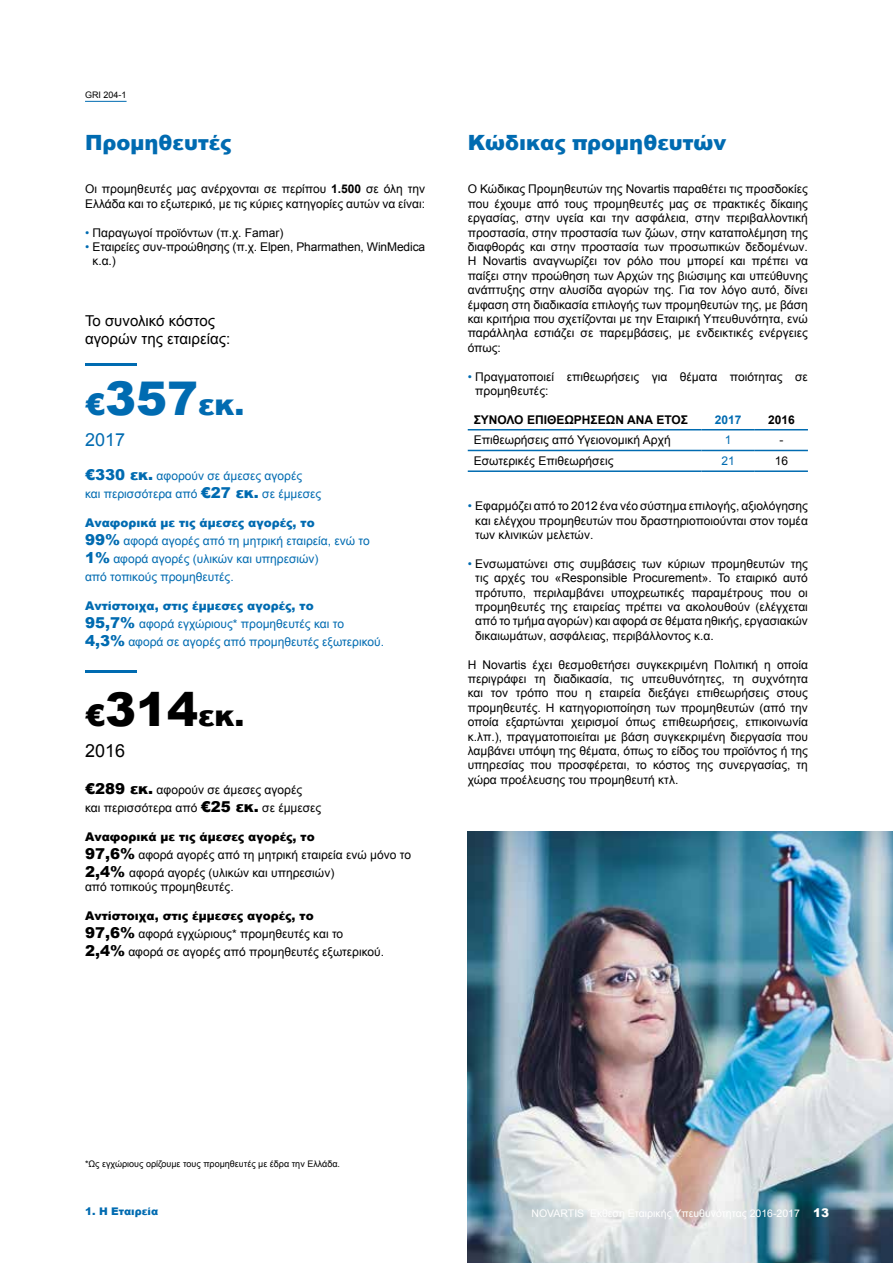
<style>
.page{position:relative;width:893px;height:1263px;background:#fff}
.page>*{position:absolute;margin:0;border:0;box-sizing:border-box;transform-origin:0 0}
.t1{font:900 30px "Arial";color:#006bb1}
.t2{font:900 30px "Arial";color:#000}
.t3{font:900 21px "Arial";color:#006bb1}
.t4{font:18px "Arial";color:#006bb1}
.t5{font:18px "Arial";color:#000}
.t6{font:15px/18px "Arial";color:#000}
.t7{font:12px/14.4px "Arial";color:#000}
.t8{font:12px/18px "Arial";color:#006bb1}
.t9{font:700 12px "Arial";color:#000}
.t10{font:700 12px "Arial";color:#006bb1}
.t11{font:10.5px "Arial";color:#fff}
.t12{font:900 10.5px "Arial";color:#006bb1}
.t13{font:9px "Arial";color:#000}
.s1{font-weight:700}
.s2{color:#006bb1}
.s3{font-size:46.5px}
.s4{font-weight:900;font-size:15px}
.s5{font-weight:900}
.s6{font-weight:900;font-size:12px}
</style>
<div class="page">
<img style="left:468px;top:832px;width:425px;height:431px">
<hr style="left:85px;top:363px;width:52px;height:3px;background:#006bb1">
<hr style="left:85px;top:670px;width:52px;height:3px;background:#006bb1">
<hr style="left:468px;top:429px;width:234px;height:1px;background:#006bb1">
<hr style="left:702px;top:429px;width:53px;height:1px;background:#006bb1">
<hr style="left:755px;top:429px;width:53px;height:1px;background:#006bb1">
<hr style="left:468px;top:450px;width:234px;height:1px;background:#006bb1">
<hr style="left:702px;top:450px;width:53px;height:1px;background:#006bb1">
<hr style="left:755px;top:450px;width:53px;height:1px;background:#006bb1">
<hr style="left:468px;top:470px;width:234px;height:2px;background:#006bb1">
<hr style="left:702px;top:470px;width:53px;height:2px;background:#006bb1">
<hr style="left:755px;top:470px;width:53px;height:2px;background:#006bb1">
<hr style="left:85px;top:101px;width:42px;height:1px;background:#006bb1">
<p class="t13" style="left:85px;top:89px;width:43px">GRI 204-1</p>
<h2 class="t3" style="left:85px;top:127px;width:148px">Προμηθευτές</h2>
<p class="t7" style="left:85px;top:182px;width:342px">Οι προμηθευτές μας ανέρχονται σε περίπου <span class="s1">1.500</span> σε όλη την<br>Ελλάδα και το εξωτερικό, με τις κύριες κατηγορίες αυτών να είναι:</p>
<p class="t7" style="left:85px;top:225px;width:200px"><span class="s2">•</span> Παραγωγοί προϊόντων (π.χ. Famar)</p>
<p class="t7" style="left:93px;top:240px;width:334px;text-indent:-8px"><span class="s2">•</span> Εταιρείες συν-προώθησης (π.χ. Elpen, Pharmathen, WinMedica κ.α.)</p>
<p class="t6" style="left:85px;top:311px;width:147px">Το συνολικό κόστος αγορών της εταιρείας:</p>
<h1 class="t1" style="left:85px;top:382px;width:161px">€<span class="s3">357</span>εκ.</h1>
<h3 class="t4" style="left:85px;top:428px;width:42px">2017</h3>
<p class="t8" style="left:85px;top:467px;width:238px"><span class="s4">€330 εκ.</span> αφορούν σε άμεσες αγορές<br>και περισσότερα από <span class="s4">€27 εκ.</span> σε έμμεσες</p>
<p class="t8" style="left:85px;top:514px;width:286px"><span class="s5">Αναφορικά με τις άμεσες αγορές, το<br></span><span class="s4">99%</span> αφορά αγορές από τη μητρική εταιρεία, ενώ το <span class="s4">1%</span> αφορά αγορές (υλικών και υπηρεσιών)<br>από τοπικούς προμηθευτές.</p>
<p class="t8" style="left:85px;top:597px;width:301px"><span class="s5">Αντίστοιχα, στις έμμεσες αγορές, το<br></span><span class="s4">95,7%</span> αφορά εγχώριους* προμηθευτές και το<br><span class="s4">4,3%</span> αφορά σε αγορές από προμηθευτές εξωτερικού.</p>
<h1 class="t2" style="left:85px;top:693px;width:161px">€<span class="s3">314</span>εκ.</h1>
<h3 class="t5" style="left:85px;top:739px;width:42px">2016</h3>
<p class="t7" style="left:85px;top:781px;width:238px;line-height:18px"><span class="s4">€289 εκ.</span> αφορούν σε άμεσες αγορές<br>και περισσότερα από <span class="s4">€25 εκ.</span> σε έμμεσες</p>
<p class="t7" style="left:85px;top:827px;width:328px;line-height:18px"><span class="s5">Αναφορικά με τις άμεσες αγορές, το<br></span><span class="s4">97,6%</span> αφορά αγορές από τη μητρική εταιρεία ενώ μόνο το<br><span class="s4">2,4%</span> αφορά αγορές (υλικών και υπηρεσιών)</p>
<p class="t7" style="left:85px;top:880px;width:150px">από τοπικούς προμηθευτές.</p>
<p class="t7" style="left:85px;top:907px;width:301px;line-height:18px"><span class="s5">Αντίστοιχα, στις έμμεσες αγορές, το<br></span><span class="s4">97,6%</span> αφορά εγχώριους* προμηθευτές και το<br><span class="s4">2,4%</span> αφορά σε αγορές από προμηθευτές εξωτερικού.</p>
<h2 class="t3" style="left:468px;top:127px;width:260px">Κώδικας προμηθευτών</h2>
<p class="t7" style="left:468px;top:182px;width:342px;text-align:justify">Ο Κώδικας Προμηθευτών της Novartis παραθέτει τις προσδοκίες που έχουμε από τους προμηθευτές μας σε πρακτικές δίκαιης εργασίας, στην υγεία και την ασφάλεια, στην περιβαλλοντική προστασία, στην προστασία των ζώων, στην καταπολέμηση της διαφθοράς και στην προστασία των προσωπικών δεδομένων.<br>H Novartis αναγνωρίζει τον ρόλο που μπορεί και πρέπει να παίξει στην προώθηση των Αρχών της βιώσιμης και υπεύθυνης ανάπτυξης στην αλυσίδα αγορών της. Για τον λόγο αυτό, δίνει έμφαση στη διαδικασία επιλογής των προμηθευτών της, με βάση και κριτήρια που σχετίζονται με την Εταιρική Υπευθυνότητα, ενώ παράλληλα εστιάζει σε παρεμβάσεις, με ενδεικτικές ενέργειες όπως:</p>
<p class="t7" style="left:475px;top:369px;width:334px;text-indent:-8px"><span class="s2">•</span> Πραγματοποιεί επιθεωρήσεις για θέματα ποιότητας σε προμηθευτές:</p>
<p class="t9" style="left:474px;top:411px;width:216px">ΣΥΝΟΛΟ ΕΠΙΘΕΩΡΗΣΕΩΝ ΑΝΑ ΕΤΟΣ</p>
<p class="t10" style="left:715px;top:411px;width:28px">2017</p>
<p class="t9" style="left:768px;top:411px;width:28px">2016</p>
<p class="t7" style="left:474px;top:433px;width:198px">Επιθεωρήσεις από Υγειονομική Αρχή</p>
<p class="t8" style="left:725px;top:431px;width:8px">1</p>
<p class="t7" style="left:779px;top:433px;width:5px">-</p>
<p class="t7" style="left:474px;top:454px;width:141px">Εσωτερικές Επιθεωρήσεις</p>
<p class="t8" style="left:721px;top:452px;width:15px">21</p>
<p class="t7" style="left:775px;top:454px;width:15px">16</p>
<p class="t7" style="left:475px;top:499px;width:334px;text-align:justify;text-indent:-8px"><span class="s2">•</span> Εφαρμόζει από το 2012 ένα νέο σύστημα επιλογής, αξιολόγησης και ελέγχου προμηθευτών που δραστηριοποιούνται στον τομέα των κλινικών μελετών.</p>
<p class="t7" style="left:475px;top:556px;width:334px;text-align:justify;text-indent:-8px"><span class="s2">•</span> Ενσωματώνει στις συμβάσεις των κύριων προμηθευτών της τις αρχές του «Responsible Procurement». To εταιρικό αυτό πρότυπο, περιλαμβάνει υποχρεωτικές παραμέτρους που οι προμηθευτές της εταιρείας πρέπει να ακολουθούν (ελέγχεται από το τμήμα αγορών) και αφορά σε θέματα ηθικής, εργασιακών δικαιωμάτων, ασφάλειας, περιβάλλοντος κ.α.</p>
<p class="t7" style="left:468px;top:657px;width:342px;text-align:justify">Η Novartis έχει θεσμοθετήσει συγκεκριμένη Πολιτική η οποία περιγράφει τη διαδικασία, τις υπευθυνότητες, τη συχνότητα και τον τρόπο που η εταιρεία διεξάγει επιθεωρήσεις στους προμηθευτές. H κατηγοριοποίηση των προμηθευτών (από την οποία εξαρτώνται χειρισμοί όπως επιθεωρήσεις, επικοινωνία κ.λπ.), πραγματοποιείται με βάση συγκεκριμένη διεργασία που λαμβάνει υπόψη της θέματα, όπως το είδος του προϊόντος ή της υπηρεσίας που προσφέρεται, το κόστος της συνεργασίας, τη χώρα προέλευσης του προμηθευτή κτλ.</p>
<p class="t13" style="left:85px;top:1158px;width:257px">*Ως εγχώριους ορίζουμε τους προμηθευτές με έδρα την Ελλάδα.</p>
<p class="t12" style="left:85px;top:1204px;width:75px">1. Η Εταιρεία</p>
<p class="t11" style="left:532px;top:1207px;width:299px">novartis Έκθεση Εταιρικής Υπευθυνότητας 2016-2017 <span class="s6">13</span></p>
</div>
